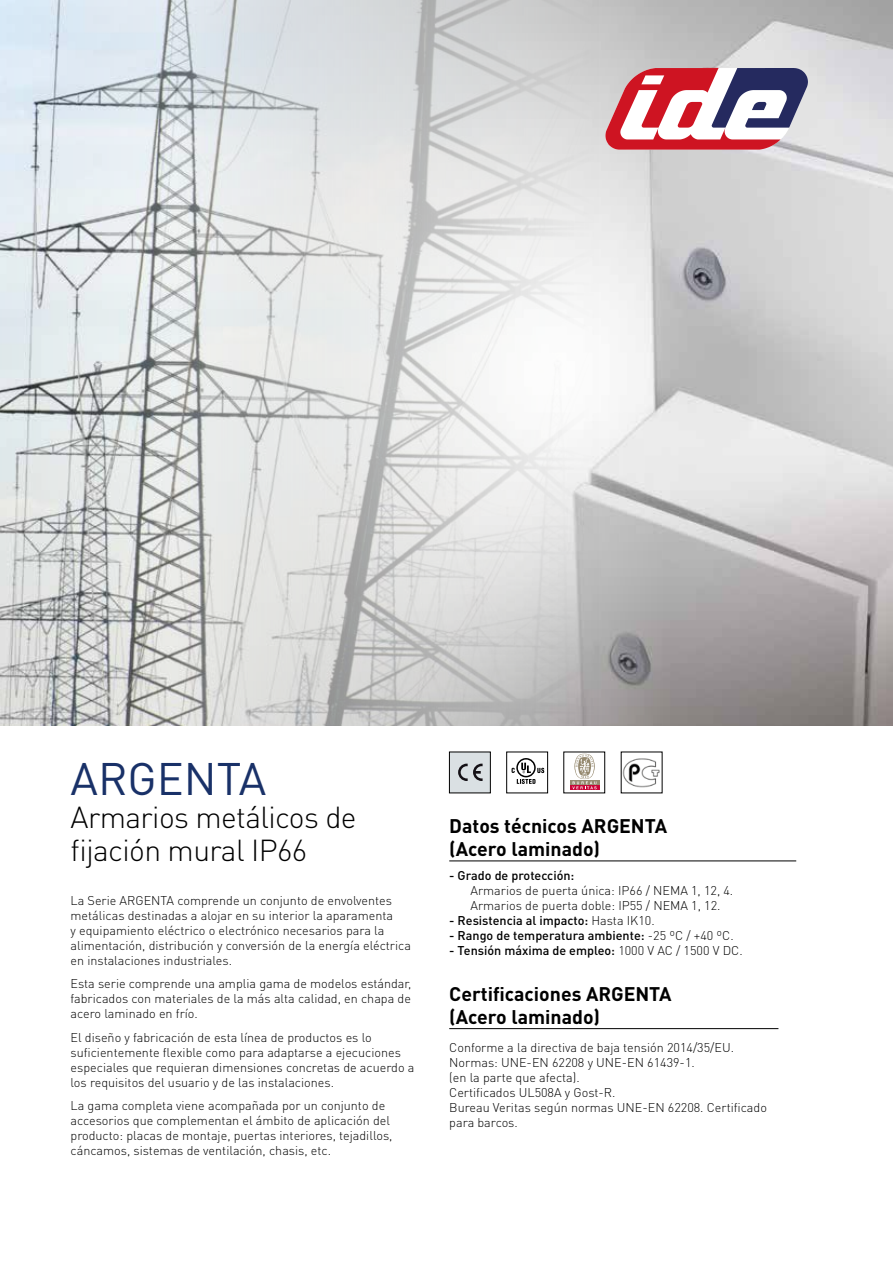
<style>
.page{position:relative;width:893px;height:1263px;background:#fff}
.page>*{position:absolute;margin:0;border:0;box-sizing:border-box;transform-origin:0 0}
.t1{font:45px "DIN Pro";color:#193168}
.t2{font:300 30px/33px "DIN Pro";letter-spacing:-.02em;color:#000}
.t3{font:700 19.5px/23.4px "DIN Pro";color:#000}
.t4{font:300 12.6px/15px "DIN Pro";color:#000}
.t5{font:500 12.6px "DIN Pro";color:#000}
.s1{font-weight:300}
</style>
<div class="page">
<img style="left:605px;top:0;width:288px;height:725px">
<img style="left:0;top:0;width:605px;height:725px">
<hr style="left:449px;top:860px;width:347px;height:1px;background:#000">
<hr style="left:449px;top:1028px;width:329px;height:1px;background:#000">
<div style="left:506px;top:752px;width:42px;height:41px;border:1px solid #000"></div>
<svg style="left:512px;top:758px;width:32px;height:26px"></svg>
<div style="left:449px;top:752px;width:41px;height:41px;background:#dae0e3"></div>
<svg style="left:458px;top:764px;width:25px;height:17px"></svg>
<hr style="left:570px;top:781px;width:29px;height:4px;background:#95896f">
<svg style="left:570px;top:786px;width:29px;height:4px"></svg>
<svg style="left:572px;top:754px;width:25px;height:35px"></svg>
<img style="left:622px;top:758px;width:38px;height:29px">
<svg style="left:605px;top:68px;width:203px;height:82px"></svg>
<h1 class="t1" style="left:71px;top:748px;width:197px">ARGENTA</h1>
<h2 class="t2" style="left:71px;top:799px;width:288px">Armarios metálicos de fijación mural IP66</h2>
<p class="t4" style="left:71px;top:892px;width:342px">La Serie ARGENTA comprende un conjunto de envolventes metálicas destinadas a alojar en su interior la aparamenta<br>y equipamiento eléctrico o electrónico necesarios para la alimentación, distribución y conversión de la energía eléctrica en instalaciones industriales.</p>
<p class="t4" style="left:71px;top:976px;width:342px;text-align:justify">Esta serie comprende una amplia gama de modelos estándar, fabricados con materiales de la más alta calidad, en chapa de acero laminado en frío.</p>
<p class="t4" style="left:71px;top:1029px;width:345px">El diseño y fabricación de esta línea de productos es lo suficientemente flexible como para adaptarse a ejecuciones especiales que requieran dimensiones concretas de acuerdo a los requisitos del usuario y de las instalaciones.</p>
<p class="t4" style="left:71px;top:1098px;width:323px">La gama completa viene acompañada por un conjunto de accesorios que complementan el ámbito de aplicación del producto: placas de montaje, puertas interiores, tejadillos, cáncamos, sistemas de ventilación, chasis, etc.</p>
<h3 class="t3" style="left:449px;top:813px;width:219px">Datos técnicos ARGENTA (Acero laminado)</h3>
<p class="t5" style="left:449px;top:867px;width:127px">- Grado de protección:</p>
<p class="t4" style="left:470px;top:882px;width:264px">Armarios de puerta única: IP66 / NEMA 1, 12, 4.<br>Armarios de puerta doble: IP55 / NEMA 1, 12.</p>
<p class="t5" style="left:449px;top:912px;width:207px">- Resistencia al impacto: <span class="s1">Hasta IK10.</span></p>
<p class="t5" style="left:449px;top:927px;width:286px">- Rango de temperatura ambiente: <span class="s1">-25 ºC / +40 ºC.</span></p>
<p class="t5" style="left:449px;top:942px;width:295px">- Tensión máxima de empleo: <span class="s1">1000 V AC / 1500 V DC.</span></p>
<h3 class="t3" style="left:449px;top:981px;width:224px">Certificaciones ARGENTA (Acero laminado)</h3>
<p class="t4" style="left:449px;top:1039px;width:319px">Conforme a la directiva de baja tensión 2014/35/EU.<br>Normas: UNE-EN 62208 y UNE-EN 61439-1.<br>(en la parte que afecta).<br>Certificados UL508A y Gost-R.<br>Bureau Veritas según normas UNE-EN 62208. Certificado para barcos.</p>
</div>
